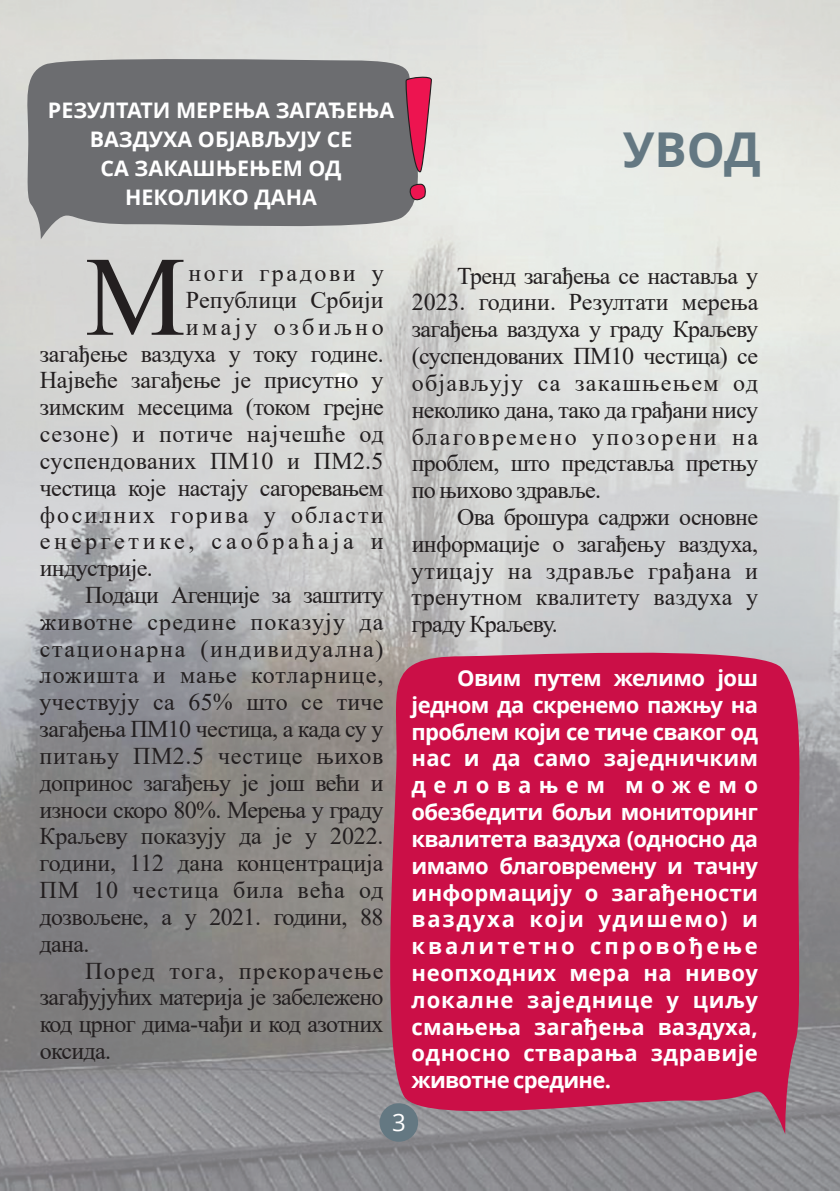
<style>
.page{position:relative;width:840px;height:1191px;background:#fff}
.page>*{position:absolute;margin:0;border:0;box-sizing:border-box;transform-origin:0 0}
.t1{font:113.2px "Times New Roman";color:#231f20}
.t2{font:700 48px "Open Sans";color:#647882}
.t3{font:24px/26.8px "Times New Roman";letter-spacing:-.015em;color:#231f20;text-align:justify}
.t4{font:24px "Times New Roman";letter-spacing:.025em;color:#231f20}
.t5{font:24px "Times New Roman";letter-spacing:.015em;color:#231f20}
.t6{font:24px "Times New Roman";letter-spacing:.085em;color:#231f20}
.t7{font:24px "Times New Roman";letter-spacing:.155em;color:#231f20}
.t8{font:24px "Times New Roman";letter-spacing:.005em;color:#231f20}
.t9{font:24px "Times New Roman";letter-spacing:.105em;color:#231f20}
.t10{font:24px "Times New Roman";letter-spacing:.145em;color:#231f20}
.t11{font:24px "Open Sans";color:#fff}
.t12{font:700 22px/26.8px "Open Sans";letter-spacing:.015em;color:#fff;text-align:justify}
.t13{font:700 21.4px/29.2px "Open Sans";color:#fff;text-align:center}
</style>
<div class="page">
<img style="left:0;top:0;width:839px;height:1190px">
<div style="left:379px;top:1103px;width:39px;height:38px;background:#647882;border-radius:50%"></div>
<svg style="left:379px;top:643px;width:424px;height:491px;background:#c42152"></svg>
<svg style="left:23px;top:55px;width:408px;height:184px;background:#7b7c7f"></svg>
<svg style="left:404px;top:75px;width:27px;height:101px;background:#be4b6b"></svg>
<svg style="left:407px;top:183px;width:19px;height:23px"></svg>
<p class="t13" style="left:48px;top:97px;width:347px">РЕЗУЛТАТИ МЕРЕЊА ЗАГАЂЕЊА<br>ВАЗДУХА ОБЈАВЉУЈУ СЕ<br>СА ЗАКАШЊЕЊЕМ ОД<br>НЕКОЛИКО ДАНА</p>
<h2 class="t2" style="left:623px;top:130px;width:139px">УВОД</h2>
<h1 class="t1" style="left:85px;top:256px;width:102px">М</h1>
<p class="t9" style="left:188px;top:264px;width:197px">ноги градови у</p>
<p class="t8" style="left:186px;top:291px;width:199px">Републици Србији</p>
<p class="t10" style="left:186px;top:318px;width:199px">имају озбиљно</p>
<p class="t3" style="left:40px;top:342px;width:345px">загађење ваздуха у току године.</p>
<p class="t3" style="left:40px;top:369px;width:345px">Највеће загађење је присутно у</p>
<p class="t3" style="left:40px;top:396px;width:345px">зимским месецима (током грејне</p>
<p class="t4" style="left:40px;top:425px;width:345px">сезоне) и потиче најчешће од</p>
<p class="t5" style="left:40px;top:452px;width:345px">суспендованих ПМ10 и ПМ2.5</p>
<p class="t3" style="left:40px;top:476px;width:345px">честица које настају сагоревањем</p>
<p class="t6" style="left:40px;top:506px;width:345px">фосилних горива у области</p>
<p class="t7" style="left:40px;top:533px;width:345px">енергетике, саобраћаја и</p>
<p class="t3" style="left:40px;top:557px;width:114px">индустрије.</p>
<p class="t3" style="left:40px;top:584px;width:345px;text-indent:45px">Подаци Агенције за заштиту животне средине показују да стационарна (индивидуална) ложишта и мање котларнице, учествују са 65% што се тиче загађења ПМ10 честица, а када су у питању ПМ2.5 честице њихов допринос загађењу је још већи и износи скоро 80%. Мерења у граду Краљеву показују да je у 2022. години, 112 дана концентрација ПМ 10 честица била већа од дозвољене, а у 2021. години, 88 дана.</p>
<p class="t3" style="left:40px;top:959px;width:345px;text-indent:45px">Поред тога, прекорачење загађујућих материја је забележено код црног дима-чађи и код азотних оксида.</p>
<p class="t3" style="left:411px;top:264px;width:348px;text-indent:45px">Тренд загађења се наставља у 2023. години. Резултати мерења загађења ваздуха у граду Краљеву (суспендованих ПМ10 честица) се објављују са закашњењем од неколико дана, тако да грађани нису благовремено упозорени на проблем, што представља претњу по њихово здрављe.</p>
<p class="t3" style="left:411px;top:506px;width:348px;text-indent:45px">Ова брошура садржи основне информације о загађењу ваздуха, утицају на здравље грађана и тренутном квалитету ваздуха у граду Краљеву.</p>
<p class="t12" style="left:411px;top:666px;width:348px;text-indent:45px">Овим путем желимо још једном да скренемо пажњу на проблем који се тиче сваког од нас и да само заједничким деловањем можемо обезбедити бољи мониторинг квалитета ваздуха (односно да имамо благовремену и тачну информацију о загађености ваздуха који удишемо) и квалитетно спровођење неопходних мера на нивоу локалне заједнице у циљу смањења загађења ваздуха, односно стварања здравије животне средине.</p>
<p class="t11" style="left:392px;top:1112px;width:15px">3</p>
</div>
